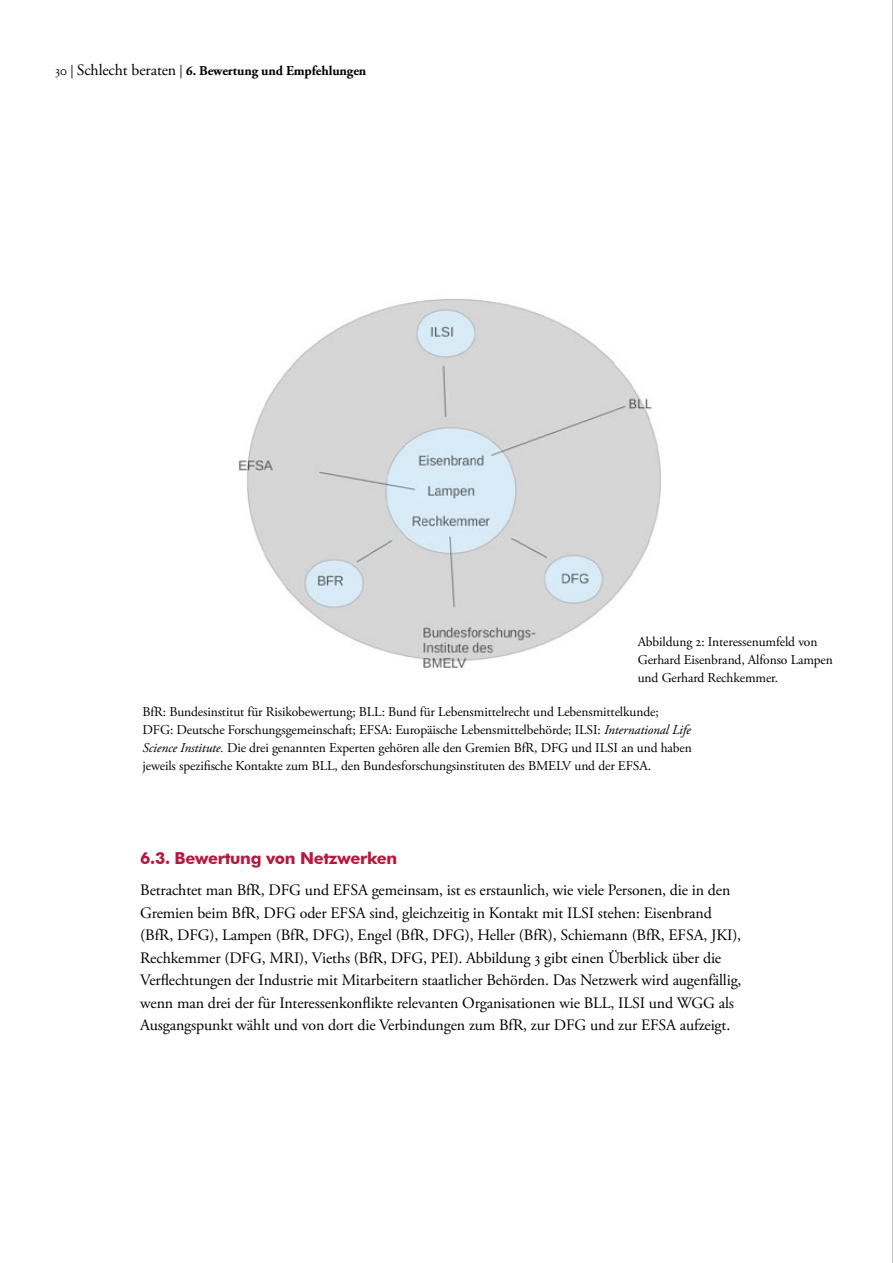
<style>
.page{position:relative;width:893px;height:1263px;background:#fff}
.page>*{position:absolute;margin:0;border:0;box-sizing:border-box;transform-origin:0 0}
.t1{font:700 16.5px "Futura BT";letter-spacing:-.02em;color:#b6193d}
.t2{font:15.9px/22.5px "Adobe Garamond Pro";letter-spacing:-.01em;color:#000}
.t3{font:13.5px/18px "Adobe Garamond Pro";letter-spacing:-.01em;color:#000}
.t4{font:700 13.5px "Adobe Garamond Pro";letter-spacing:-.01em;color:#000}
.s1{font-weight:400}
.s2{font-weight:400;font-size:15.9px}
.s3{font-style:italic}
</style>
<div class="page">
<hr style="left:892px;top:0;width:1px;height:1263px;background:#868786">
<img style="left:238px;top:298px;width:423px;height:374px">
<p class="t4" style="left:55px;top:63px;width:313px"><span class="s1">30 |</span> <span class="s2">Schlecht beraten</span> <span class="s1">|</span> 6. Bewertung und Empfehlungen</p>
<p class="t3" style="left:638px;top:633px;width:197px">Abbildung 2: Interessenumfeld von<br>Gerhard Eisenbrand, Alfonso Lampen und Gerhard Rechkemmer.</p>
<p class="t3" style="left:142px;top:703px;width:551px">BfR: Bundesinstitut für Risikobewertung; BLL: Bund für Lebensmittelrecht und Lebensmittelkunde; DFG: Deutsche Forschungsgemeinschaft; EFSA: Europäische Lebensmittelbehörde; ILSI: <span class="s3">International Life Science Institute.</span> Die drei genannten Experten gehören alle den Gremien BfR, DFG und ILSI an und haben jeweils spezifische Kontakte zum BLL, den Bundesforschungsinstituten des BMELV und der EFSA.</p>
<p class="t1" style="left:140px;top:848px;width:258px">6.3. Bewertung von Netzwerken</p>
<p class="t2" style="left:140px;top:879px;width:603px">Betrachtet man BfR, DFG und EFSA gemeinsam, ist es erstaunlich, wie viele Personen, die in den Gremien beim BfR, DFG oder EFSA sind, gleichzeitig in Kontakt mit ILSI stehen: Eisenbrand (BfR, DFG), Lampen (BfR, DFG), Engel (BfR, DFG), Heller (BfR), Schiemann (BfR, EFSA, JKI), Rechkemmer (DFG, MRI), Vieths (BfR, DFG, PEI). Abbildung 3 gibt einen Überblick über die Verflechtungen der Industrie mit Mitarbeitern staatlicher Behörden. Das Netzwerk wird augenfällig, wenn man drei der für Interessenkonflikte relevanten Organisationen wie BLL, ILSI und WGG als Ausgangspunkt wählt und von dort die Verbindungen zum BfR, zur DFG und zur EFSA aufzeigt.</p>
</div>
